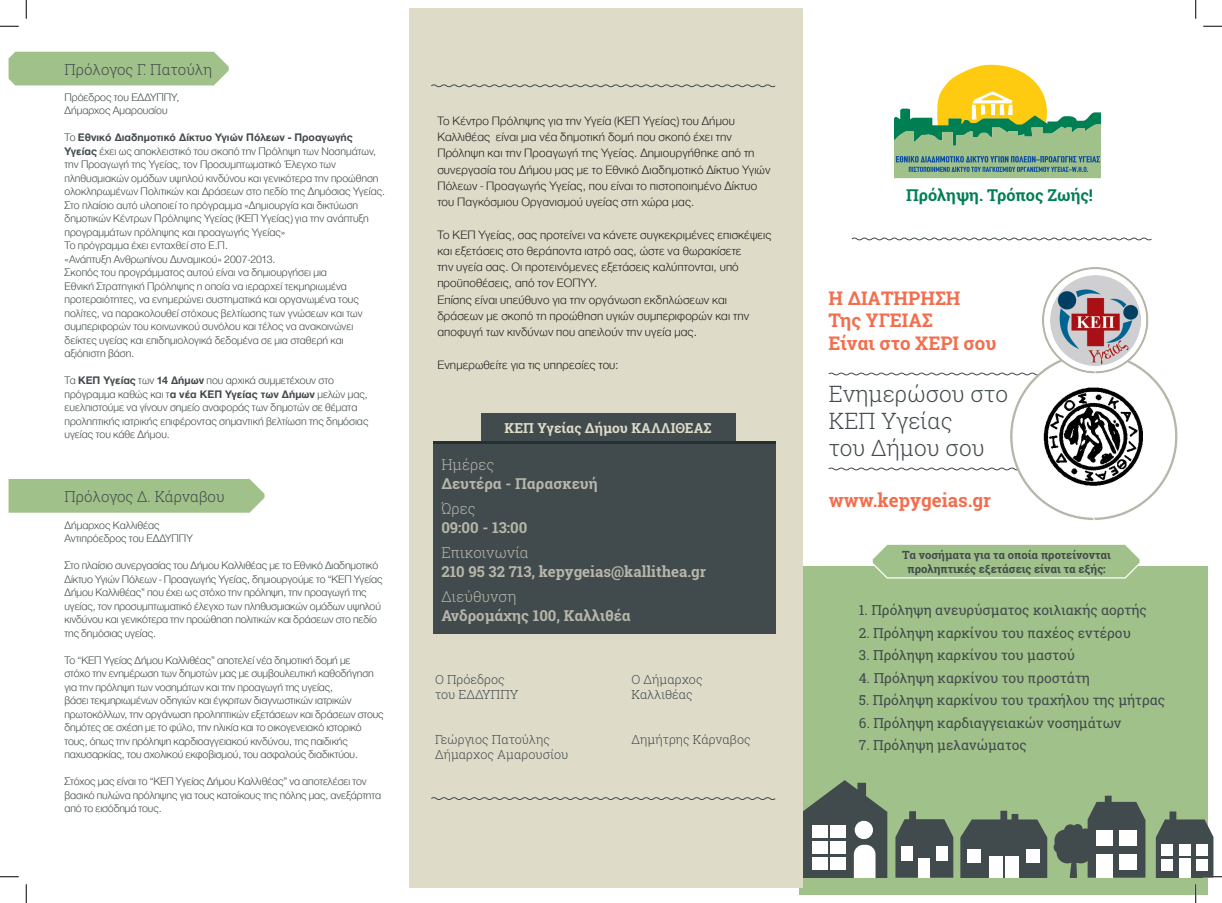
<style>
.page{position:relative;width:1222px;height:903px;background:#fff}
.page>*{position:absolute;margin:0;border:0;box-sizing:border-box;transform-origin:0 0}
.t1{font:300 22.5px/27px "Roboto Slab";color:#414a4c}
.t2{font:700 18.75px/22.5px "Roboto Slab";color:#f36e4e}
.t3{font:700 16.25px "Roboto Slab";color:#007f52}
.t4{font:700 15px "Roboto Slab";color:#b7b6a9}
.t5{font:300 15px "Roboto Slab";color:#414a4c}
.t6{font:300 15px "Roboto Slab";color:#b7b6a9}
.t7{font:13.75px "Roboto Slab";color:#414a4c}
.t8{font:700 13.75px "Roboto Slab";color:#dedcc9}
.t9{font:300 12.5px/16.2px "CF Helvetica";letter-spacing:.01em;color:#231f20}
.t10{font:300 12.5px/15px "Roboto Slab";color:#414a4c}
.t11{font:300 11.25px/13.5px "CF Helvetica";color:#414a4c}
.t12{font:700 11.25px/13.5px "Roboto Slab";color:#414a4c;text-align:center}
.s1{font-weight:700}
</style>
<div class="page">
<div style="left:799px;top:566px;width:408px;height:328px;background:#a1c18a"></div>
<svg style="left:872px;top:544px;width:268px;height:35px"></svg>
<svg style="left:1053px;top:796px;width:92px;height:82px"></svg>
<div style="left:1096px;top:830px;width:16px;height:16px;background:#fff"></div>
<div style="left:1119px;top:830px;width:17px;height:16px;background:#fff"></div>
<div style="left:1096px;top:854px;width:16px;height:24px;background:#fff"></div>
<div style="left:1119px;top:854px;width:17px;height:16px;background:#fff"></div>
<svg style="left:895px;top:811px;width:58px;height:67px"></svg>
<div style="left:918px;top:858px;width:12px;height:20px;background:#fff"></div>
<div style="left:901px;top:846px;width:12px;height:15px;background:#fff"></div>
<div style="left:936px;top:846px;width:12px;height:15px;background:#fff"></div>
<svg style="left:960px;top:811px;width:87px;height:67px"></svg>
<div style="left:989px;top:856px;width:14px;height:22px;background:#fff"></div>
<div style="left:1005px;top:856px;width:13px;height:22px;background:#fff"></div>
<div style="left:968px;top:849px;width:13px;height:13px;background:#fff"></div>
<div style="left:1027px;top:849px;width:13px;height:13px;background:#fff"></div>
<svg style="left:802px;top:780px;width:86px;height:98px"></svg>
<div style="left:811px;top:841px;width:16px;height:12px;background:#fff"></div>
<div style="left:811px;top:857px;width:16px;height:13px;background:#fff"></div>
<div style="left:830px;top:841px;width:16px;height:12px;background:#fff"></div>
<div style="left:811px;top:825px;width:16px;height:13px;background:#fff"></div>
<div style="left:830px;top:825px;width:16px;height:13px;background:#fff"></div>
<div style="left:830px;top:857px;width:16px;height:13px;background:#fff"></div>
<div style="left:855px;top:821px;width:18px;height:18px;background:#fff;border-radius:50%"></div>
<div style="left:409px;top:9px;width:393px;height:879px;background:#dedcc9"></div>
<div style="left:9px;top:479px;width:256px;height:34px;background:#a1c18a"></div>
<svg style="left:828px;top:267px;width:350px;height:253px"></svg>
<svg style="left:894px;top:64px;width:207px;height:114px"></svg>
<div style="left:9px;top:52px;width:220px;height:33px;background:#a1c18a"></div>
<svg style="left:851px;top:237px;width:301px;height:4px"></svg>
<img style="left:1050px;top:275px;width:90px;height:90px">
<img style="left:1035px;top:384px;width:115px;height:104px">
<svg style="left:431px;top:797px;width:345px;height:3px"></svg>
<svg style="left:431px;top:84px;width:345px;height:4px"></svg>
<div style="left:481px;top:413px;width:255px;height:187px;background:#414a4c"></div>
<div style="left:433px;top:444px;width:343px;height:190px;background:#414a4c"></div>
<svg style="left:0;top:25px;width:19px;height:2px"></svg>
<svg style="left:1203px;top:25px;width:19px;height:2px"></svg>
<svg style="left:0;top:876px;width:19px;height:1px"></svg>
<svg style="left:1156px;top:811px;width:66px;height:67px"></svg>
<svg style="left:25px;top:0;width:2px;height:19px"></svg>
<svg style="left:25px;top:884px;width:2px;height:19px"></svg>
<svg style="left:1195px;top:0;width:1px;height:19px"></svg>
<svg style="left:1195px;top:884px;width:1px;height:19px"></svg>
<h3 class="t5" style="left:65px;top:59px;width:149px">Πρόλογος Γ. Πατούλη</h3>
<p class="t11" style="left:65px;top:90px;width:116px">Πρόεδρος του ΕΔΔΥΠΠΥ,<br>Δήμαρχος Αμαρουσίου</p>
<p class="t11" style="left:65px;top:131px;width:322px">Το <span class="s1">Εθνικό Διαδημοτικό Δίκτυο Υγιών Πόλεων - Προαγωγής Υγείας</span> έχει ως αποκλειστικό του σκοπό την Πρόληψη των Νοσημάτων, την Προαγωγή της Υγείας, τον Προσυμπτωματικό Έλεγχο των πληθυσμιακών ομάδων υψηλού κινδύνου και γενικότερα την προώθηση ολοκληρωμένων Πολιτικών και Δράσεων στο πεδίο της Δημόσιας Υγείας.<br>Στο πλαίσιο αυτό υλοποιεί το πρόγραμμα «Δημιουργία και δικτύωση δημοτικών Κέντρων Πρόληψης Υγείας (ΚΕΠ Υγείας) για την ανάπτυξη προγραμμάτων πρόληψης και προαγωγής Υγείας»<br>Το πρόγραμμα έχει ενταχθεί στο Ε.Π.<br>«Ανάπτυξη Ανθρωπίνου Δυναμικού» 2007-2013.<br>Σκοπός του προγράμματος αυτού είναι να δημιουργήσει μια<br>Εθνική Στρατηγική Πρόληψης η οποία να ιεραρχεί τεκμηριωμένα προτεραιότητες, να ενημερώνει συστηματικά και οργανωμένα τους πολίτες, να παρακολουθεί στόχους βελτίωσης των γνώσεων και των συμπεριφορών του κοινωνικού συνόλου και τέλος να ανακοινώνει δείκτες υγείας και επιδημιολογικά δεδομένα σε μια σταθερή και αξιόπιστη βάση.</p>
<p class="t11" style="left:65px;top:374px;width:305px">Τα <span class="s1">ΚΕΠ Υγείας</span> των <span class="s1">14 Δήμων</span> που αρχικά συμμετέχουν στο πρόγραμμα καθώς και τ<span class="s1">α νέα ΚΕΠ Υγείας των Δήμων</span> μελών μας, ευελπιστούμε να γίνουν σημείο αναφοράς των δημοτών σε θέματα προληπτικής ιατρικής επιφέροντας σημαντική βελτίωση της δημόσιας υγείας του κάθε Δήμου.</p>
<h3 class="t5" style="left:65px;top:486px;width:162px">Πρόλογος Δ. Κάρναβου</h3>
<p class="t11" style="left:65px;top:518px;width:130px">Δήμαρχος Καλλιθέας<br>Αντιπρόεδρος του ΕΔΔΥΠΠΥ</p>
<p class="t11" style="left:65px;top:558px;width:319px">Στο πλαίσιο συνεργασίας του Δήμου Καλλιθέας με το Εθνικό Διαδημοτικό Δίκτυο Υγιών Πόλεων - Προαγωγής Υγείας, δημιουργούμε το “ΚΕΠ Υγείας Δήμου Καλλιθέας” που έχει ως στόχο την πρόληψη, την προαγωγή της υγείας, τον προσυμπτωματικό έλεγχο των πληθυσμιακών ομάδων υψηλού κινδύνου και γενικότερα την προώθηση πολιτικών και δράσεων στο πεδίο της δημόσιας υγείας.</p>
<p class="t11" style="left:65px;top:653px;width:321px">To “ΚΕΠ Υγείας Δήμου Καλλιθέας” αποτελεί νέα δημοτική δομή με<br>στόχο την ενημέρωση των δημοτών μας με συμβουλευτική καθοδήγηση για την πρόληψη των νοσημάτων και την προαγωγή της υγείας,<br>βάσει τεκμηριωμένων οδηγιών και έγκριτων διαγνωστικών ιατρικών πρωτοκόλλων, την οργάνωση προληπτικών εξετάσεων και δράσεων στους δημότες σε σχέση με το φύλο, την ηλικία και το οικογενειακό ιστορικό τους, όπως την πρόληψη καρδιοαγγειακού κινδύνου, της παιδικής παχυσαρκίας, του σχολικού εκφοβισμού, του ασφαλούς διαδικτύου.</p>
<p class="t11" style="left:65px;top:774px;width:318px">Στόχος μας είναι το “ΚΕΠ Υγείας Δήμου Καλλιθέας” να αποτελέσει τον βασικό πυλώνα πρόληψης για τους κατοίκους της πόλης μας, ανεξάρτητα από το εισόδημά τους.</p>
<p class="t9" style="left:437px;top:113px;width:335px">Το Κέντρο Πρόληψης για την Υγεία (ΚΕΠ Υγείας) του Δήμου Καλλιθέας είναι μια νέα δημοτική δομή που σκοπό έχει την Πρόληψη και την Προαγωγή της Υγείας. Δημιουργήθηκε από τη συνεργασία του Δήμου μας με το Εθνικό Διαδημοτικό Δίκτυο Υγιών Πόλεων - Προαγωγής Υγείας, που είναι το πιστοποιημένο Δίκτυο του Παγκόσμιου Οργανισμού υγείας στη χώρα μας.</p>
<p class="t9" style="left:437px;top:226px;width:336px">Το ΚΕΠ Υγείας, σας προτείνει να κάνετε συγκεκριμένες επισκέψεις και εξετάσεις στο θεράποντα ιατρό σας, ώστε να θωρακίσετε<br>την υγεία σας. Οι προτεινόμενες εξετάσεις καλύπτονται, υπό προϋποθέσεις, από τον ΕΟΠΥΥ.<br>Επίσης είναι υπεύθυνο για την οργάνωση εκδηλώσεων και δράσεων με σκοπό τη προώθηση υγιών συμπεριφορών και την αποφυγή των κινδύνων που απειλούν την υγεία μας.</p>
<p class="t9" style="left:437px;top:356px;width:183px">Ενημερωθείτε για τις υπηρεσίες του:</p>
<p class="t8" style="left:505px;top:418px;width:208px">ΚΕΠ Υγείας Δήμου ΚΑΛΛΙΘΕΑΣ</p>
<h3 class="t6" style="left:441px;top:455px;width:55px">Ημέρες</h3>
<h3 class="t4" style="left:441px;top:473px;width:158px">Δευτέρα - Παρασκευή</h3>
<h3 class="t6" style="left:441px;top:498px;width:36px">Ώρες</h3>
<h3 class="t4" style="left:441px;top:517px;width:87px">09:00 - 13:00</h3>
<h3 class="t6" style="left:441px;top:542px;width:89px">Επικοινωνία</h3>
<h3 class="t4" style="left:441px;top:561px;width:266px">210 95 32 713, kepygeias@kallithea.gr</h3>
<h3 class="t6" style="left:441px;top:586px;width:77px">Διεύθυνση</h3>
<h3 class="t4" style="left:441px;top:605px;width:191px">Ανδρομάχης 100, Καλλιθέα</h3>
<p class="t10" style="left:435px;top:671px;width:85px">Ο Πρόεδρος του ΕΔΔΥΠΠΥ</p>
<p class="t10" style="left:435px;top:731px;width:135px">Γεώργιος Πατούλης<br>Δήμαρχος Αμαρουσίου</p>
<p class="t10" style="left:631px;top:671px;width:73px">Ο Δήμαρχος<br>Καλλιθέας</p>
<p class="t10" style="left:631px;top:731px;width:121px">Δημήτρης Κάρναβος</p>
<h3 class="t3" style="left:906px;top:184px;width:188px">Πρόληψη. Τρόπος Ζωής!</h3>
<h2 class="t2" style="left:828px;top:287px;width:170px">Η ΔΙΑΤΗΡΗΣΗ<br>Της ΥΓΕΙΑΣ<br>Είναι στο ΧΕΡΙ σου</h2>
<h1 class="t1" style="left:829px;top:380px;width:181px">Ενημερώσου στο<br>ΚΕΠ Υγείας<br>του Δήμου σου</h1>
<h2 class="t2" style="left:829px;top:489px;width:164px">www.kepygeias.gr</h2>
<p class="t12" style="left:902px;top:548px;width:210px">Τα νοσήματα για τα οποία προτείνονται προληπτικές εξετάσεις είναι τα εξής:</p>
<p class="t7" style="left:859px;top:601px;width:289px">1. Πρόληψη ανευρύσματος κοιλιακής αορτής</p>
<p class="t7" style="left:859px;top:623px;width:273px">2. Πρόληψη καρκίνου του παχέος εντέρου</p>
<p class="t7" style="left:859px;top:646px;width:218px">3. Πρόληψη καρκίνου του μαστού</p>
<p class="t7" style="left:859px;top:668px;width:232px">4. Πρόληψη καρκίνου του προστάτη</p>
<p class="t7" style="left:859px;top:691px;width:308px">5. Πρόληψη καρκίνου του τραχήλου της μήτρας</p>
<p class="t7" style="left:859px;top:713px;width:264px">6. Πρόληψη καρδιαγγειακών νοσημάτων</p>
<p class="t7" style="left:859px;top:736px;width:169px">7. Πρόληψη μελανώματος</p>
</div>
